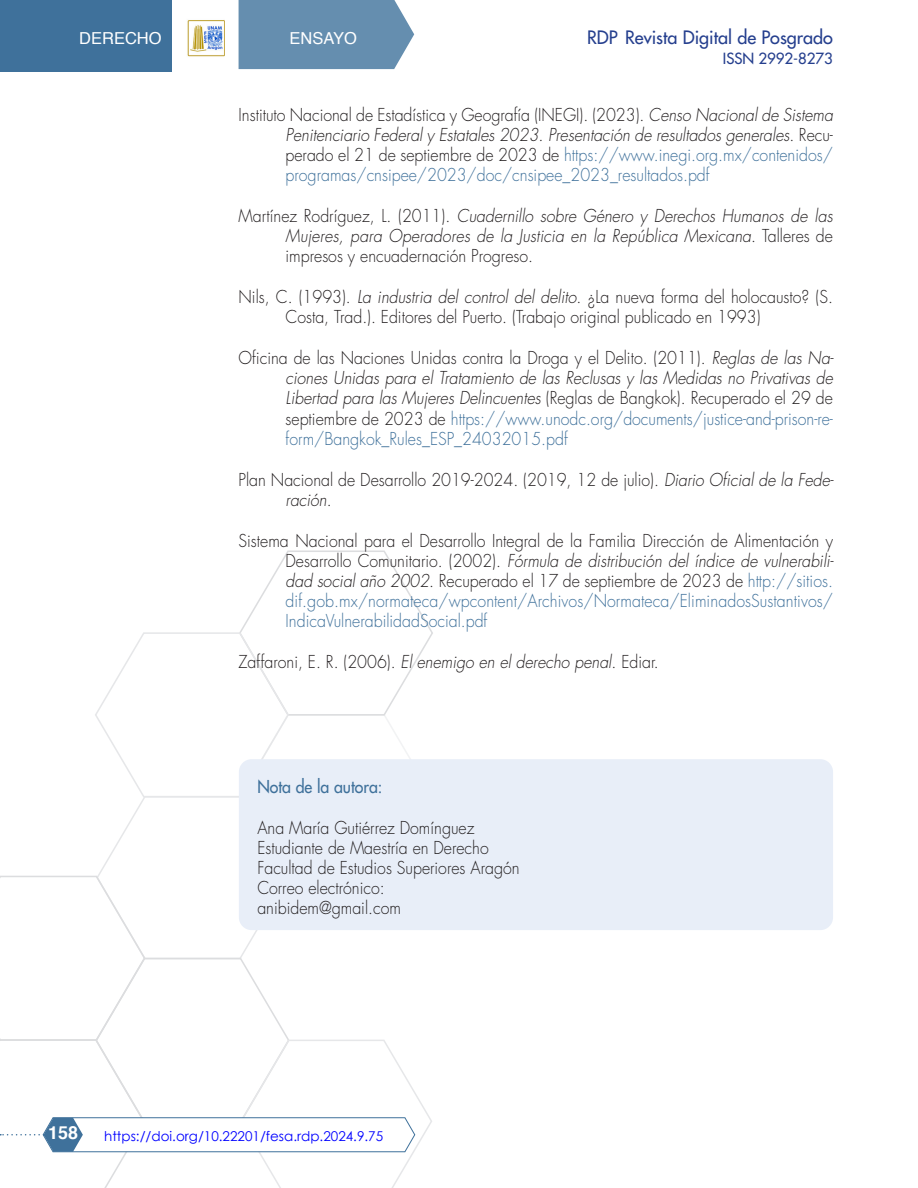
<style>
.page{position:relative;width:918px;height:1188px;background:#fff}
.page>*{position:absolute;margin:0;border:0;box-sizing:border-box;transform-origin:0 0}
.t1{font:500 18px "Futura Std";color:#253f8e}
.t2{font:700 18px "Helvetica";color:#fff}
.Referencias_nvo{font:300 17.4px/20.2px "Futura Std";color:#231f20;text-align:justify;scale:.92 1}
.Referencias_nvo-2{font:italic 300 17.4px/20.2px "Futura Std";color:#231f20;text-align:justify;scale:.92 1}
.NOTA_DE_AUTOR_al_fin{font:300 17.4px/20.2px "Futura Std";color:#231f20;scale:.92 1}
.NOTA_DE_AUTOR_al_fin-2{font:500 17.4px "Futura Std";color:#3f719b;scale:.92 1}
.t3{font:16.5px "Helvetica";color:#fff}
.t4{font:500 15px "Futura Std";color:#253f8e}
.t5{font:13.5px "Century Gothic";color:#00f}
.s1{font-style:italic}
.s2{color:#3f719b}
.s3{font-style:normal}
.s4{font-style:normal;color:#3f719b}
</style>
<div class="page">
<div style="left:239px;top:0;width:175px;height:69px;background:#658eaf"></div>
<div style="left:0;top:0;width:172px;height:71px;background:#3f719b"></div>
<img style="left:187px;top:20px;width:38px;height:37px">
<div style="left:239px;top:759px;width:594px;height:171px;background:#e8eef8;border-radius:13px"></div>
<svg style="left:0;top:550px;width:433px;height:638px"></svg>
<p class="t3" style="left:79px;top:25px;width:84px">DERECHO</p>
<p class="t3" style="left:290px;top:25px;width:69px">ENSAYO</p>
<p class="t1" style="left:587px;top:26px;width:247px">RDP Revista Digital de Posgrado</p>
<p class="t4" style="left:723px;top:49px;width:112px">ISSN 2992-8273</p>
<p class="Referencias_nvo" style="left:286px;top:105px;width:596px;text-indent:-47px">Instituto Nacional de Estadística y Geografía (INEGI). (2023). <span class="s1">Censo Nacional de Sistema Penitenciario Federal y Estatales 2023. Presentación de resultados generales</span>. Recu&shy;perado el 21 de septiembre de 2023 de <span class="s2">https://www.inegi.org.mx/contenidos/ programas/cnsipee/2023/doc/cnsipee_2023_resultados.pdf</span></p>
<p class="Referencias_nvo-2" style="left:286px;top:206px;width:596px;text-indent:-47px"><span class="s3">Martínez Rodríguez, L. (2011).</span> Cuadernillo sobre Género y Derechos Humanos de las Mujeres, para Operadores de la Justicia en la República Mexicana<span class="s3">. Talleres de impresos y encuadernación Progreso.</span></p>
<p class="Referencias_nvo" style="left:286px;top:287px;width:596px;text-indent:-47px">Nils, C. (1993). <span class="s1">La industria del control del delito</span>. ¿La nueva forma del holocausto? (S.<br>Costa, Trad.). Editores del Puerto. (Trabajo original publicado en 1993)</p>
<p class="Referencias_nvo-2" style="left:286px;top:348px;width:597px;text-indent:-47px"><span class="s3">Oficina de las Naciones Unidas contra la Droga y el Delito. (2011).</span> Reglas de las Na&shy;ciones Unidas para el Tratamiento de las Reclusas y las Medidas no Privativas de Libertad para las Mujeres Delincuentes <span class="s3">(Reglas de Bangkok). Recuperado el 29 de septiembre de 2023 de</span> <span class="s4">https://www.unodc.org/documents/justice-and-prison-re&shy;form/Bangkok_Rules_ESP_24032015.pdf</span></p>
<p class="Referencias_nvo" style="left:286px;top:470px;width:597px;text-indent:-47px">Plan Nacional de Desarrollo 2019-2024. (2019, 12 de julio). <span class="s1">Diario Oficial de la Fede&shy;ración</span>.</p>
<p class="Referencias_nvo" style="left:286px;top:531px;width:597px;text-indent:-47px">Sistema Nacional para el Desarrollo Integral de la Familia Dirección de Alimentación y Desarrollo Comunitario. (2002). <span class="s1">Fórmula de distribución del índice de vulnerabili&shy;dad social año 2002</span>. Recuperado el 17 de septiembre de 2023 de <span class="s2">http://sitios. dif.gob.mx/normateca/wpcontent/Archivos/Normateca/EliminadosSustantivos/ IndicaVulnerabilidadSocial.pdf</span></p>
<p class="Referencias_nvo" style="left:239px;top:652px;width:458px">Zaffaroni, E. R. (2006). <span class="s1">El enemigo en el derecho penal</span>. Ediar.</p>
<p class="NOTA_DE_AUTOR_al_fin-2" style="left:257px;top:776px;width:137px">Nota de la autora:</p>
<p class="NOTA_DE_AUTOR_al_fin" style="left:257px;top:818px;width:287px">Ana María Gutiérrez Domínguez<br>Estudiante de Maestría en Derecho<br>Facultad de Estudios Superiores Aragón<br>Correo electrónico: anibidem@gmail.com</p>
<p class="t2" style="left:48px;top:1119px;width:32px">158</p>
<p class="t5" style="left:104px;top:1126px;width:281px">https://doi.org/10.22201/fesa.rdp.2024.9.75</p>
</div>
